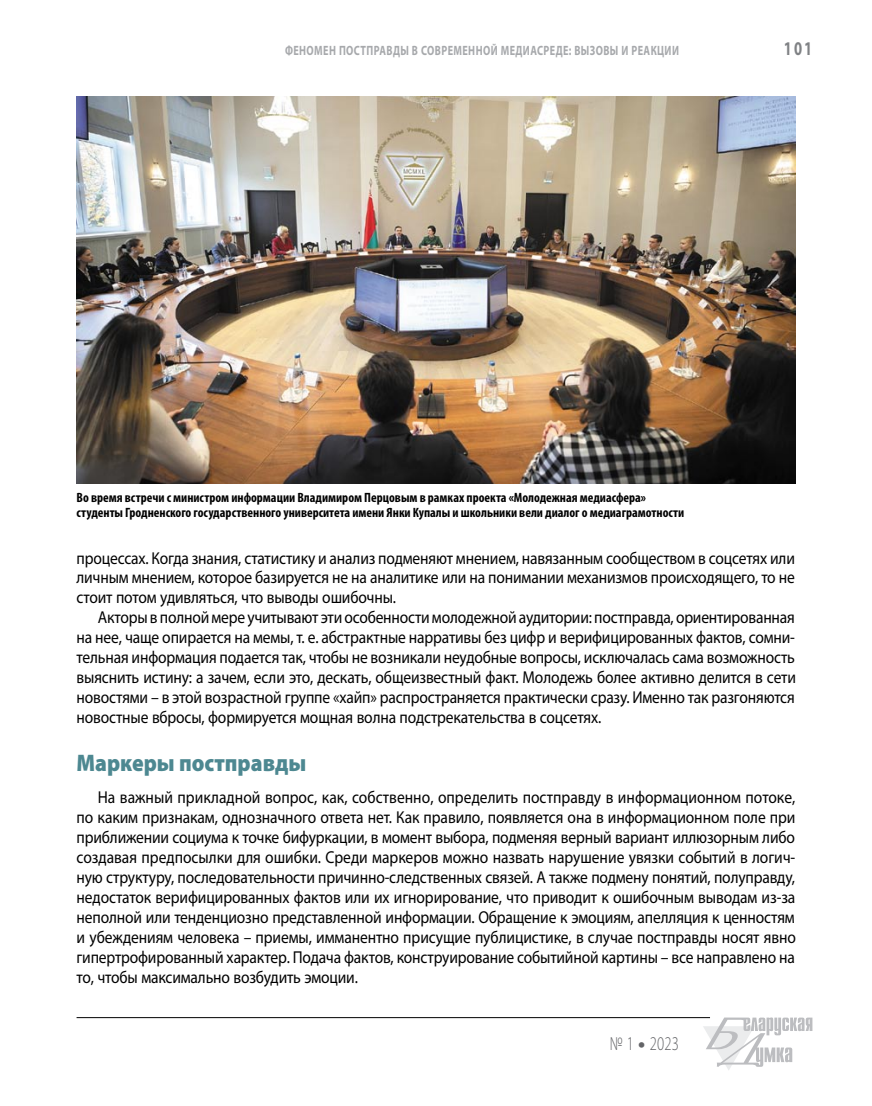
<style>
.page{position:relative;width:872px;height:1106px;background:#fff}
.page>*{position:absolute;margin:0;border:0;box-sizing:border-box;transform-origin:0 0}
.t1{font:900 24px "Myriad Pro";color:#4d8891;scale:.9 1}
.t2{font:300 19.5px "Myriad Pro";color:#636467;scale:.75 1}
.t3{font:700 19.5px "Myriad Pro";color:#808285;scale:.75 1}
.t4{font:17.25px/20px "Myriad Pro";letter-spacing:-.01em;color:#000;text-align:justify;scale:.9 1}
.t5{font:700 condensed 13.5px/15px "Myriad Pro";color:#000}
.t6{font:700 13.5px "Myriad Pro";letter-spacing:.04em;color:#a7a9ac;scale:.75 1}
.s1{font-weight:900}
</style>
<div class="page">
<hr style="left:77px;top:1017px;width:633px;height:1px;background:#000">
<svg style="left:703px;top:1017px;width:109px;height:53px"></svg>
<img style="left:77px;top:97px;width:718px;height:386px">
<p class="t6" style="left:285px;top:42px;width:527px">Феномен постправды в современной медиасреде: вызовы и реакции</p>
<p class="t3" style="left:783px;top:36px;width:40px">101</p>
<p class="t5" style="left:77px;top:490px;width:609px">Во время встречи с министром информации Владимиром Перцовым в рамках проекта «Молодежная медиасфера» студенты Гродненского государственного университета имени Янки Купалы и школьники вели диалог о медиаграмотности</p>
<p class="t4" style="left:77px;top:547px;width:799px">процессах. Когда знания, статистику и анализ подменяют мнением, навязанным сообществом в соцсетях или личным мнением, которое базируется не на аналитике или на понимании механизмов происходящего, то не стоит потом удивляться, что выводы ошибочны.</p>
<p class="t4" style="left:77px;top:607px;width:801px;text-indent:21px">Акторы в полной мере учитывают эти особенности молодежной аудитории: постправда, ориентированная на нее, чаще опирается на мемы, т. е. абстрактные нарративы без цифр и верифицированных фактов, сомни&shy;тельная информация подается так, чтобы не возникали неудобные вопросы, исключалась сама возможность выяснить истину: а зачем, если это, дескать, общеизвестный факт. Молодежь более активно делится в сети новостями – в этой возрастной группе «хайп» распространяется практически сразу. Именно так разгоняются новостные вбросы, формируется мощная волна подстрекательства в соцсетях.</p>
<h1 class="t1" style="left:77px;top:749px;width:257px">Маркеры постправды</h1>
<p class="t4" style="left:77px;top:787px;width:800px;text-indent:21px">На важный прикладной вопрос, как, собственно, определить постправду в информационном потоке, по каким признакам, однозначного ответа нет. Как правило, появляется она в информационном поле при приближении социума к точке бифуркации, в момент выбора, подменяя верный вариант иллюзорным либо создавая предпосылки для ошибки. Среди маркеров можно назвать нарушение увязки событий в логич&shy;ную структуру, последовательности причинно-следственных связей. А также подмену понятий, полуправду, недостаток верифицированных фактов или их игнорирование, что приводит к ошибочным выводам из-за неполной или тенденциозно представленной информации. Обращение к эмоциям, апелляция к ценностям и убеждениям человека – приемы, имманентно присущие публицистике, в случае постправды носят явно гипертрофированный характер. Подача фактов, конструирование событийной картины – все направлено на то, чтобы максимально возбудить эмоции.</p>
<p class="t2" style="left:609px;top:1032px;width:94px">№ 1 <span class="s1">•</span> 2023</p>
</div>
